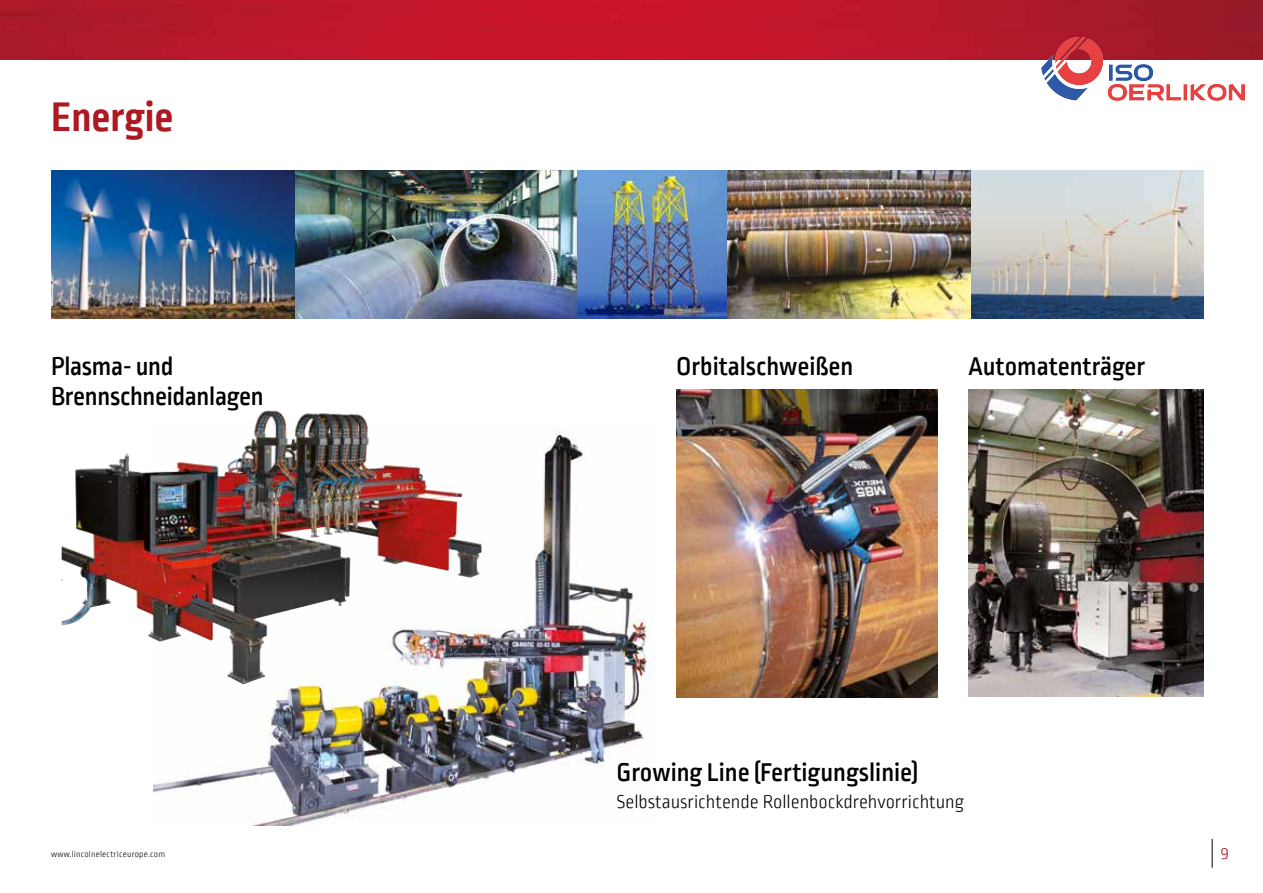
<style>
.page{position:relative;width:1263px;height:893px;background:#fff}
.page>*{position:absolute;margin:0;border:0;box-sizing:border-box;transform-origin:0 0}
.t1{font:700 43.5px "Ropa Sans PTT";color:#ad1923}
.t2{font:500 27px/30px "Ropa Sans PTT";color:#000}
.t3{font:300 19.5px "Ropa Sans PTT";color:#000}
.t4{font:300 18px "Ropa Sans PTT";color:#ad1923}
.t5{font:300 9px "Ropa Sans PTT";letter-spacing:.025em;color:#000}
</style>
<div class="page">
<svg style="left:0;top:0;width:1263px;height:60px;background:#b8162a"></svg>
<img style="left:153px;top:421px;width:500px;height:404px">
<img style="left:676px;top:389px;width:262px;height:308px">
<img style="left:62px;top:411px;width:203px;height:274px">
<img style="left:968px;top:389px;width:235px;height:307px">
<img style="left:51px;top:170px;width:1152px;height:149px">
<svg style="left:1212px;top:839px;width:1px;height:29px"></svg>
<img style="left:1041px;top:37px;width:203px;height:64px">
<h1 class="t1" style="left:51px;top:92px;width:124px">Energie</h1>
<p class="t2" style="left:51px;top:353px;width:214px">Plasma- und<br>Brennschneidanlagen</p>
<p class="t2" style="left:676px;top:353px;width:179px">Orbitalschweißen</p>
<p class="t2" style="left:968px;top:353px;width:178px">Automatenträger</p>
<p class="t2" style="left:617px;top:759px;width:303px">Growing Line (Fertigungslinie)</p>
<p class="t3" style="left:617px;top:791px;width:349px">Selbstausrichtende Rollenbockdrehvorrichtung</p>
<p class="t5" style="left:51px;top:850px;width:116px">www.lincolnelectriceurope.com</p>
<p class="t4" style="left:1220px;top:844px;width:10px">9</p>
</div>
